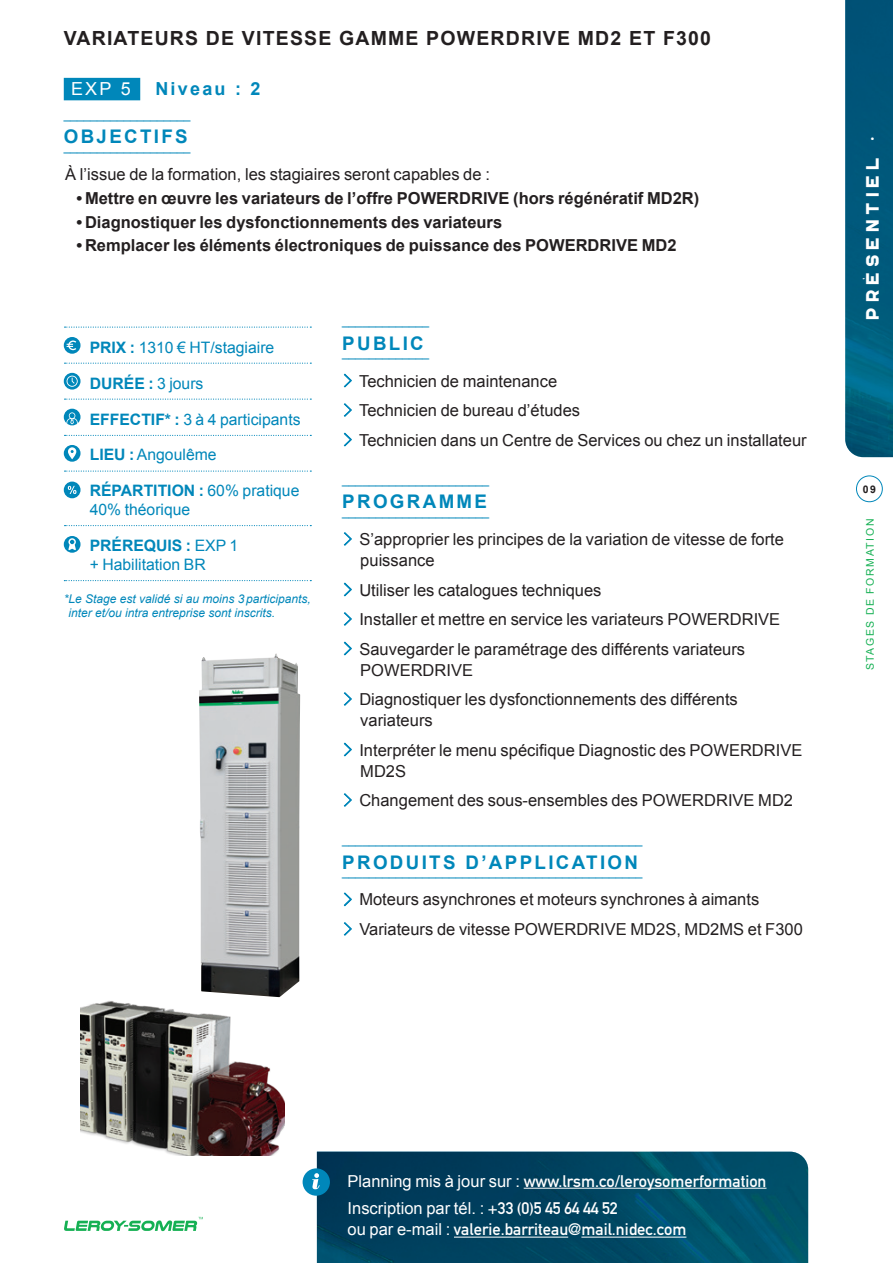
<style>
.page{position:relative;width:893px;height:1263px;background:#fff}
.page>*{position:absolute;margin:0;border:0;box-sizing:border-box;transform-origin:0 0}
.t1{font:700 19.5px "Arial";letter-spacing:.06em;color:#231f20}
.t2{font:700 18.75px "Arial";letter-spacing:.125em;color:#0087ba}
.t3{font:18px "Republiko";letter-spacing:.275em;color:#fff}
.t4{font:700 18px "Arial";letter-spacing:.125em;color:#0087ba}
.t5{font:18px "Arial";color:#fff}
.t6{font:16.5px/29.5px "Arial";color:#231f20}
.t7{font:700 16.5px "Arial";color:#231f20}
.t8{font:700 16.5px "DIN Alternate";color:#fff}
.t9{font:16.5px "Arial";color:#fff}
.t10{font:15.75px/18.9px "Arial";color:#0087ba}
.t11{font:700 15.75px "Arial";color:#0087ba}
.t12{font:12px "Arial";color:#0087ba}
.t13{font:italic 12px/14.4px "Arial";color:#0087ba}
.t14{font:10.5px "Arial";letter-spacing:.15em;color:#15b053}
.t15{font:700 10.5px "Arial";color:#231f20}
.s1{font-weight:700}
.s2{font-weight:400}
.s3{font-family:"Adobe Fangsong Std";color:#0087ba}
.s4{font-family:"Arial";font-weight:400}
.s5{font-family:"DIN Alternate";font-weight:700}
</style>
<div class="page">
<img style="left:845px;top:0;width:48px;height:457px">
<div style="left:856px;top:476px;width:26px;height:26px;border:1px solid #0087ba;border-radius:50%"></div>
<svg style="left:64px;top:1217px;width:139px;height:14px"></svg>
<img style="left:317px;top:1152px;width:491px;height:111px">
<div style="left:303px;top:1168px;width:27px;height:28px;background:#0087ba;border-radius:50%"></div>
<svg style="left:312px;top:1173px;width:8px;height:16px"></svg>
<svg style="left:65px;top:327px;width:246px;height:1px"></svg>
<svg style="left:65px;top:363px;width:246px;height:1px"></svg>
<svg style="left:65px;top:399px;width:246px;height:1px"></svg>
<svg style="left:65px;top:435px;width:246px;height:1px"></svg>
<svg style="left:65px;top:470px;width:246px;height:2px"></svg>
<svg style="left:65px;top:525px;width:246px;height:1px"></svg>
<svg style="left:64px;top:337px;width:17px;height:17px"></svg>
<svg style="left:67px;top:340px;width:9px;height:10px"></svg>
<svg style="left:64px;top:409px;width:17px;height:16px"></svg>
<svg style="left:66px;top:412px;width:12px;height:14px"></svg>
<svg style="left:64px;top:445px;width:17px;height:17px"></svg>
<svg style="left:68px;top:447px;width:8px;height:12px"></svg>
<svg style="left:64px;top:373px;width:17px;height:17px"></svg>
<svg style="left:67px;top:376px;width:11px;height:11px"></svg>
<div style="left:64px;top:482px;width:17px;height:16px;background:#0087ba;border-radius:50%"></div>
<svg style="left:68px;top:486px;width:8px;height:8px"></svg>
<svg style="left:64px;top:536px;width:17px;height:17px"></svg>
<svg style="left:68px;top:538px;width:8px;height:12px"></svg>
<img style="left:81px;top:1001px;width:204px;height:154px">
<img style="left:199px;top:653px;width:101px;height:344px">
<hr style="left:454px;top:1237px;width:114px;height:1px;background:#fff">
<hr style="left:581px;top:1237px;width:105px;height:1px;background:#fff">
<hr style="left:524px;top:1188px;width:242px;height:1px;background:#fff">
<div style="left:64px;top:78px;width:76px;height:22px;background:#0087ba"></div>
<svg style="left:64px;top:580px;width:247px;height:1px"></svg>
<p class="t1" style="left:64px;top:25px;width:649px">VARIATEURS DE VITESSE GAMME POWERDRIVE MD2 ET F300</p>
<p class="t5" style="left:71px;top:77px;width:61px">EXP 5</p>
<p class="t4" style="left:155px;top:77px;width:107px">Niveau : 2</p>
<p class="t12" style="left:64px;top:107px;width:128px">___________________</p>
<p class="t2" style="left:64px;top:124px;width:125px">OBJECTIFS</p>
<p class="t12" style="left:64px;top:138px;width:128px">___________________</p>
<p class="t6" style="left:65px;top:160px;width:426px">À l’issue de la formation, les stagiaires seront capables de :</p>
<p class="t7" style="left:77px;top:187px;width:624px">• Mettre en œuvre les variateurs de l’offre POWERDRIVE (hors régénératif MD2R)</p>
<p class="t7" style="left:77px;top:211px;width:427px">• Diagnostiquer les dysfonctionnements des variateurs</p>
<p class="t7" style="left:77px;top:235px;width:601px">• Remplacer les éléments électroniques de puissance des POWERDRIVE MD2</p>
<p class="t10" style="left:90px;top:338px;width:186px"><span class="s1">PRIX :</span> 1310 € HT/stagiaire</p>
<p class="t11" style="left:90px;top:373px;width:115px">DURÉE : <span class="s2">3 jours</span></p>
<p class="t10" style="left:90px;top:410px;width:212px"><span class="s1">EFFECTIF* :</span> 3 à 4 participants</p>
<p class="t10" style="left:90px;top:446px;width:128px"><span class="s1">LIEU :</span> Angoulême</p>
<p class="t10" style="left:90px;top:482px;width:211px"><span class="s1">RÉPARTITION :</span> 60% pratique<br>40% théorique</p>
<p class="t10" style="left:90px;top:536px;width:150px"><span class="s1">PRÉREQUIS :</span> EXP 1 + Habilitation BR</p>
<p class="t13" style="left:68px;top:592px;width:244px;text-indent:-5px">*Le Stage est validé si au moins 3participants, inter et/ou intra entreprise sont inscrits.</p>
<p class="t12" style="left:342px;top:313px;width:88px">_____________</p>
<p class="t2" style="left:342px;top:331px;width:83px">PUBLIC</p>
<p class="t12" style="left:342px;top:345px;width:88px">_____________</p>
<p class="t6" style="left:344px;top:366px;width:464px"><span class="s3">&gt;</span> Technicien de maintenance<br><span class="s3">&gt;</span> Technicien de bureau d’études<br><span class="s3">&gt;</span> Technicien dans un Centre de Services ou chez un installateur</p>
<p class="t12" style="left:342px;top:472px;width:148px">______________________</p>
<p class="t2" style="left:342px;top:489px;width:146px">PROGRAMME</p>
<p class="t12" style="left:342px;top:503px;width:148px">______________________</p>
<p class="t6" style="left:360px;top:529px;width:425px;line-height:21px;text-indent:-16px"><span class="s3">&gt;</span> S’approprier les principes de la variation de vitesse de forte puissance</p>
<p class="t6" style="left:344px;top:575px;width:438px"><span class="s3">&gt;</span> Utiliser les catalogues techniques<br><span class="s3">&gt;</span> Installer et mettre en service les variateurs POWERDRIVE <span class="s3">&gt;</span> Sauvegarder le paramétrage des différents variateurs</p>
<p class="t6" style="left:344px;top:655px;width:396px;text-indent:16px">POWERDRIVE<br><span class="s3">&gt;</span> Diagnostiquer les dysfonctionnements des différents</p>
<p class="t6" style="left:344px;top:706px;width:460px;text-indent:16px">variateurs<br><span class="s3">&gt;</span> Interpréter le menu spécifique Diagnostic des POWERDRIVE</p>
<p class="t6" style="left:344px;top:756px;width:451px;text-indent:16px">MD2S<br><span class="s3">&gt;</span> Changement des sous-ensembles des POWERDRIVE MD2</p>
<p class="t12" style="left:342px;top:832px;width:302px">_____________________________________________</p>
<p class="t2" style="left:342px;top:850px;width:297px">PRODUITS D’APPLICATION</p>
<p class="t12" style="left:342px;top:864px;width:302px">_____________________________________________</p>
<p class="t6" style="left:344px;top:885px;width:461px"><span class="s3">&gt;</span> Moteurs asynchrones et moteurs synchrones à aimants<br><span class="s3">&gt;</span> Variateurs de vitesse POWERDRIVE MD2S, MD2MS et F300</p>
<p class="t3" style="left:862px;top:320px;width:185px;rotate:-90deg">PRÉSENTIEL •</p>
<p class="t15" style="left:863px;top:482px;width:15px">09</p>
<p class="t14" style="left:863px;top:670px;width:153px;rotate:-90deg">STAGES DE FORMATION</p>
<p class="t8" style="left:348px;top:1168px;width:420px"><span class="s4">Planning mis à jour sur :</span> www.lrsm.co/leroysomerformation</p>
<p class="t9" style="left:348px;top:1197px;width:272px">Inscription par tél. : <span class="s5">+33 (0)5 45 64 44 52</span></p>
<p class="t8" style="left:348px;top:1217px;width:340px"><span class="s4">ou par e-mail :</span> valerie.barriteau@mail.nidec.com</p>
</div>
